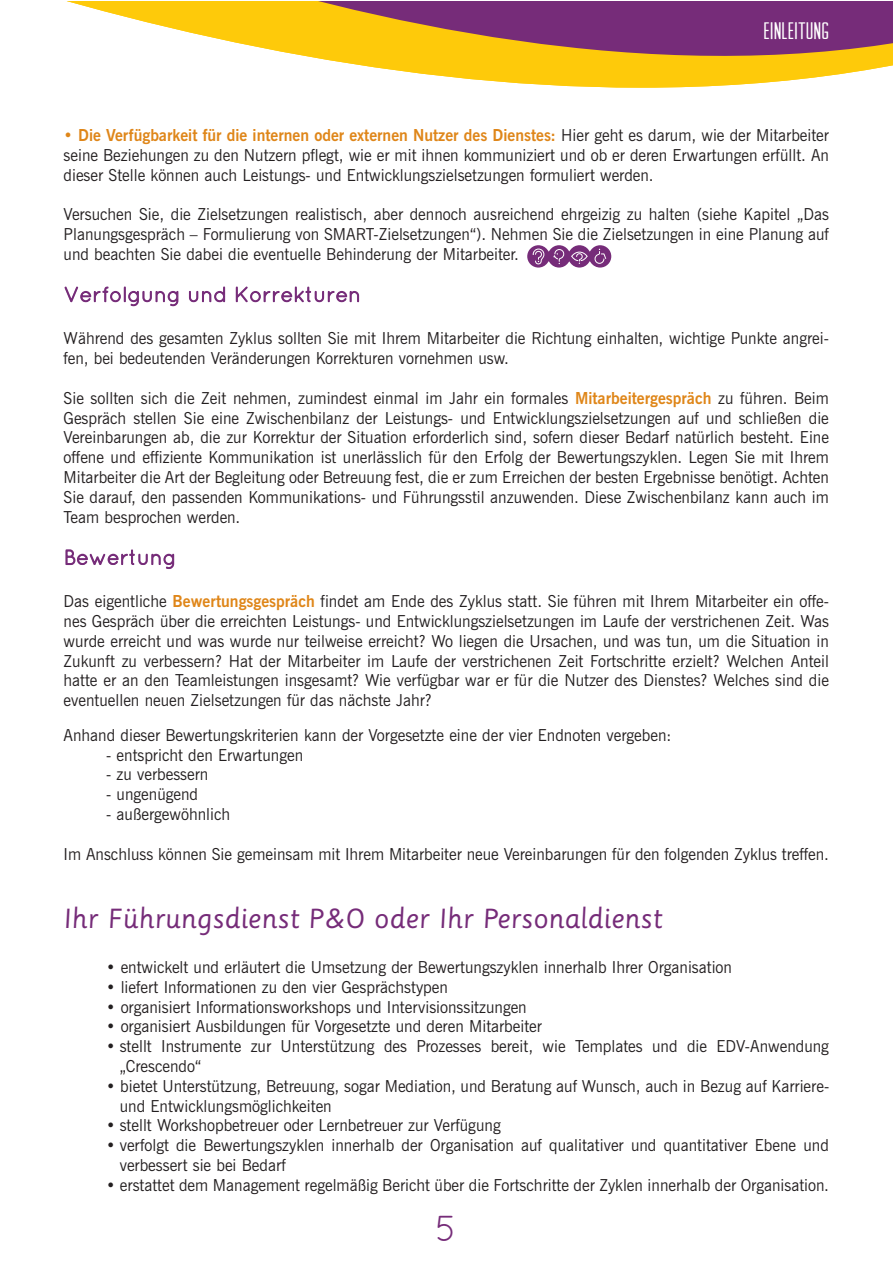
<style>
.page{position:relative;width:893px;height:1263px;background:#fff}
.page>*{position:absolute;margin:0;border:0;box-sizing:border-box;transform-origin:0 0}
.t1{font:36px "Quicksand";color:#762c79}
.t2{font:27px "Sassoon Primary";color:#762c79}
.t3{font:24px "Arvil Sans";color:#fff}
.t4{font:21px "Quicksand";color:#762c79}
.t5{font:16.5px/19.8px "News Gothic BT";color:#231f20;text-align:justify;scale:.96 1}
.s1{font-weight:700;color:#df8619}
</style>
<div class="page">
<svg style="left:527px;top:245px;width:85px;height:23px"></svg>
<svg style="left:67px;top:1px;width:826px;height:87px"></svg>
<h3 class="t3" style="left:763px;top:17px;width:67px">EINLEITUNG</h3>
<p class="t5" style="left:64px;top:126px;width:799px"><span class="s1">• Die Verfügbarkeit für die internen oder externen Nutzer des Dienstes:</span> Hier geht es darum, wie der Mitarbeiter seine Beziehungen zu den Nutzern pflegt, wie er mit ihnen kommuniziert und ob er deren Erwartungen erfüllt. An dieser Stelle können auch Leistungs- und Entwicklungszielsetzungen formuliert werden.</p>
<p class="t5" style="left:64px;top:205px;width:799px">Versuchen Sie, die Zielsetzungen realistisch, aber dennoch ausreichend ehrgeizig zu halten (siehe Kapitel „Das Planungsgespräch – Formulierung von SMART-Zielsetzungen“). Nehmen Sie die Zielsetzungen in eine Planung auf und beachten Sie dabei die eventuelle Behinderung der Mitarbeiter.</p>
<p class="t4" style="left:64px;top:287px;width:299px">Verfolgung und Korrekturen</p>
<p class="t5" style="left:64px;top:330px;width:799px">Während des gesamten Zyklus sollten Sie mit Ihrem Mitarbeiter die Richtung einhalten, wichtige Punkte angrei&shy;fen, bei bedeutenden Veränderungen Korrekturen vornehmen usw.</p>
<p class="t5" style="left:64px;top:389px;width:799px">Sie sollten sich die Zeit nehmen, zumindest einmal im Jahr ein formales <span class="s1">Mitarbeitergespräch</span> zu führen. Beim Gespräch stellen Sie eine Zwischenbilanz der Leistungs- und Entwicklungszielsetzungen auf und schließen die Vereinbarungen ab, die zur Korrektur der Situation erforderlich sind, sofern dieser Bedarf natürlich besteht. Eine offene und effiziente Kommunikation ist unerlässlich für den Erfolg der Bewertungszyklen. Legen Sie mit Ihrem Mitarbeiter die Art der Begleitung oder Betreuung fest, die er zum Erreichen der besten Ergebnisse benötigt. Achten Sie darauf, den passenden Kommunikations- und Führungsstil anzuwenden. Diese Zwischenbilanz kann auch im Team besprochen werden.</p>
<p class="t4" style="left:64px;top:550px;width:114px">Bewertung</p>
<p class="t5" style="left:64px;top:592px;width:799px">Das eigentliche <span class="s1">Bewertungsgespräch</span> findet am Ende des Zyklus statt. Sie führen mit Ihrem Mitarbeiter ein offe&shy;nes Gespräch über die erreichten Leistungs- und Entwicklungszielsetzungen im Laufe der verstrichenen Zeit. Was wurde erreicht und was wurde nur teilweise erreicht? Wo liegen die Ursachen, und was tun, um die Situation in Zukunft zu verbessern? Hat der Mitarbeiter im Laufe der verstrichenen Zeit Fortschritte erzielt? Welchen Anteil hatte er an den Teamleistungen insgesamt? Wie verfügbar war er für die Nutzer des Dienstes? Welches sind die eventuellen neuen Zielsetzungen für das nächste Jahr?</p>
<p class="t5" style="left:64px;top:726px;width:635px">Anhand dieser Bewertungskriterien kann der Vorgesetzte eine der vier Endnoten vergeben:</p>
<p class="t5" style="left:106px;top:746px;width:207px">- entspricht den Erwartungen</p>
<p class="t5" style="left:106px;top:766px;width:108px">- zu verbessern</p>
<p class="t5" style="left:106px;top:785px;width:97px">- ungenügend</p>
<p class="t5" style="left:106px;top:805px;width:131px">- außergewöhnlich</p>
<p class="t5" style="left:64px;top:845px;width:799px">Im Anschluss können Sie gemeinsam mit Ihrem Mitarbeiter neue Vereinbarungen für den folgenden Zyklus treffen.</p>
<h2 class="t2" style="left:64px;top:907px;width:600px">Ihr Führungsdienst P&amp;O oder Ihr Personaldienst</h2>
<p class="t5" style="left:106px;top:958px;width:653px">• entwickelt und erläutert die Umsetzung der Bewertungszyklen innerhalb Ihrer Organisation</p>
<p class="t5" style="left:106px;top:978px;width:358px">• liefert Informationen zu den vier Gesprächstypen</p>
<p class="t5" style="left:106px;top:998px;width:440px">• organisiert Informationsworkshops und Intervisionssitzungen</p>
<p class="t5" style="left:106px;top:1018px;width:456px">• organisiert Ausbildungen für Vorgesetzte und deren Mitarbeiter</p>
<p class="t5" style="left:120px;top:1037px;width:740px;text-indent:-14px">• stellt Instrumente zur Unterstützung des Prozesses bereit, wie Templates und die EDV-Anwendung „Crescendo“</p>
<p class="t5" style="left:120px;top:1077px;width:740px;text-indent:-14px">• bietet Unterstützung, Betreuung, sogar Mediation, und Beratung auf Wunsch, auch in Bezug auf Karriere&shy;und Entwicklungsmöglichkeiten</p>
<p class="t5" style="left:106px;top:1117px;width:412px">• stellt Workshopbetreuer oder Lernbetreuer zur Verfügung</p>
<p class="t5" style="left:120px;top:1136px;width:740px;text-indent:-14px">• verfolgt die Bewertungszyklen innerhalb der Organisation auf qualitativer und quantitativer Ebene und verbessert sie bei Bedarf</p>
<p class="t5" style="left:106px;top:1176px;width:755px">• erstattet dem Management regelmäßig Bericht über die Fortschritte der Zyklen innerhalb der Organisation.</p>
<h1 class="t1" style="left:435px;top:1217px;width:23px">5</h1>
</div>
